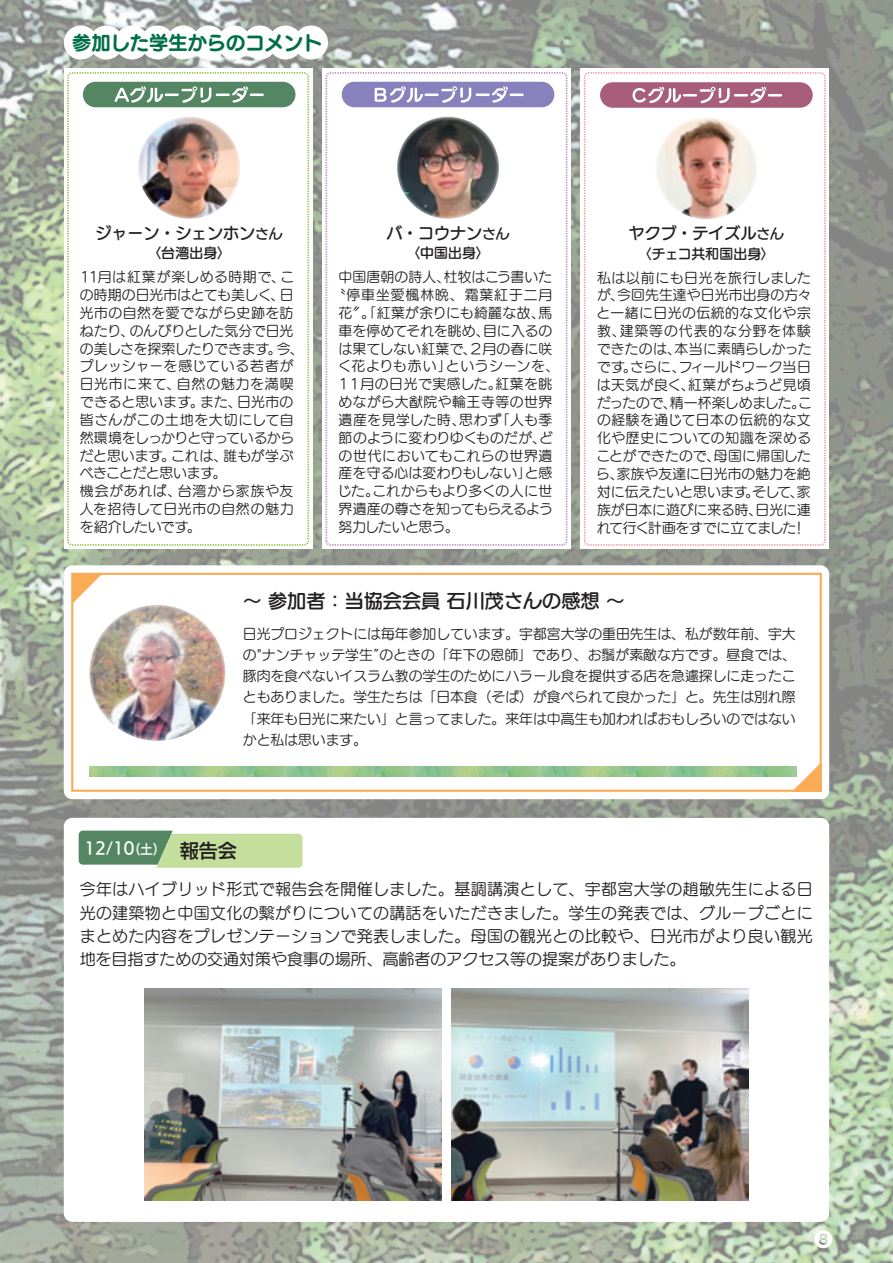
<style>
.page{position:relative;width:893px;height:1263px;background:#fff}
.page>*{position:absolute;margin:0;border:0;box-sizing:border-box;transform-origin:0 0}
.t1{font:19.2px "UD Marugo Large Pr 6 N DB";color:#231f20}
.t2{font:19.2px "UD Marugo Large Pr 6 N B";color:#016f45}
.t3{font:18px "Seurat Pro B";color:#fff}
.t4{font:15.9px/23.4px "UD Marugo Large Pr 6 N M";color:#231f20;text-align:justify}
.t5{font:15.9px "UD Marugo Large Pr 6 N DB";color:#231f20}
.t6{font:15.9px "UD Kakugo Large Pr 6 N DB";color:#fff;scale:.95 1}
.t7{font:13.8px/17.9px "UD Marugo Large Pr 6 N M";letter-spacing:.01em;color:#231f20}
.t8{font:13.8px "UD Marugo Large Pr 6 N DB";letter-spacing:.01em;color:#231f20}
.s1{font-size:13.8px}
.s2{font-size:12.75px}
.s3{font-size:19.2px;color:#231f20}
</style>
<div class="page">
<img style="left:0;top:0;width:893px;height:1263px">
<img style="left:0;top:0;width:1px;height:595px">
<div style="left:64px;top:818px;width:765px;height:404px;background:#fff;border-radius:9px"></div>
<svg style="left:79px;top:831px;width:224px;height:37px;background:#a1c28f"></svg>
<div style="left:64px;top:26px;width:34px;height:34px;background:#fff;border-radius:50%"></div>
<div style="left:89px;top:26px;width:34px;height:34px;background:#fff;border-radius:50%"></div>
<div style="left:115px;top:26px;width:34px;height:34px;background:#fff;border-radius:50%"></div>
<div style="left:141px;top:26px;width:34px;height:34px;background:#fff;border-radius:50%"></div>
<div style="left:166px;top:26px;width:34px;height:34px;background:#fff;border-radius:50%"></div>
<div style="left:192px;top:26px;width:34px;height:34px;background:#fff;border-radius:50%"></div>
<div style="left:217px;top:26px;width:34px;height:34px;background:#fff;border-radius:50%"></div>
<div style="left:243px;top:26px;width:34px;height:34px;background:#fff;border-radius:50%"></div>
<div style="left:268px;top:26px;width:34px;height:34px;background:#fff;border-radius:50%"></div>
<div style="left:294px;top:26px;width:34px;height:34px;background:#fff;border-radius:50%"></div>
<div style="left:64px;top:69px;width:249px;height:480px;background:#fff"></div>
<div style="left:67px;top:72px;width:242px;height:474px;border:2px dashed #8bc63e;border-radius:4px"></div>
<div style="left:83px;top:82px;width:212px;height:25px;background:#548663;border-radius:13px"></div>
<svg style="left:115px;top:86px;width:149px;height:17px"></svg>
<img style="left:138px;top:117px;width:102px;height:102px;border-radius:51px">
<div style="left:322px;top:69px;width:249px;height:480px;background:#fff"></div>
<div style="left:325px;top:72px;width:242px;height:474px;border:2px dashed #bd8cbf;border-radius:4px"></div>
<div style="left:342px;top:82px;width:212px;height:25px;background:#8781bd;border-radius:13px"></div>
<svg style="left:375px;top:86px;width:149px;height:17px"></svg>
<img style="left:397px;top:117px;width:102px;height:102px;border-radius:51px">
<div style="left:580px;top:69px;width:249px;height:480px;background:#fff"></div>
<div style="left:584px;top:72px;width:242px;height:474px;border:2px dashed #f6989d;border-radius:4px"></div>
<div style="left:600px;top:82px;width:213px;height:26px;background:#a85e7b;border-radius:13px"></div>
<svg style="left:632px;top:87px;width:49px;height:16px"></svg>
<hr style="left:683px;top:94px;width:14px;height:3px;background:#fff">
<svg style="left:700px;top:87px;width:30px;height:16px"></svg>
<hr style="left:734px;top:94px;width:14px;height:3px;background:#fff">
<svg style="left:750px;top:87px;width:16px;height:16px"></svg>
<hr style="left:768px;top:94px;width:14px;height:3px;background:#fff">
<div style="left:655px;top:117px;width:102px;height:102px;background:#f0f0e9;border-radius:50%"></div>
<img style="left:666px;top:117px;width:81px;height:102px">
<div style="left:64px;top:565px;width:765px;height:234px;background:#fff;border-radius:9px"></div>
<div style="left:71px;top:573px;width:751px;height:219px;border:2px solid #faab55"></div>
<svg style="left:72px;top:574px;width:30px;height:30px"></svg>
<svg style="left:792px;top:762px;width:30px;height:30px"></svg>
<img style="left:89px;top:605px;width:136px;height:136px;border-radius:68px">
<svg style="left:89px;top:766px;width:707px;height:11px;background:#94c58c"></svg>
<img style="left:144px;top:988px;width:298px;height:213px">
<img style="left:451px;top:988px;width:298px;height:213px">
<h1 class="t2" style="left:72px;top:32px;width:252px">参加した学生からのコメント</h1>
<p class="t5" style="left:96px;top:224px;width:189px">ジャーン・シェンホン<span class="s1">さん</span></p>
<p class="t8" style="left:148px;top:245px;width:84px">〈台湾出身〉</p>
<p class="t7" style="left:80px;top:268px;width:225px">11月は紅葉が楽しめる時期で、この時期の日光市はとても美しく、日光市の自然を愛でながら史跡を訪ねたり、のんびりとした気分で日光の美しさを探索したりできます。今、プレッシャーを感じている若者が日光市に来て、自然の魅力を満喫できると思います。また、日光市の皆さんがこの土地を大切にして自然環境をしっかりと守っているからだと思います。これは、誰もが学ぶべきことだと思います。<br>機会があれば、台湾から家族や友人を招待して日光市の自然の魅力を紹介したいです。</p>
<p class="t5" style="left:386px;top:224px;width:125px">バ・コウナン<span class="s1">さん</span></p>
<p class="t8" style="left:407px;top:245px;width:84px">〈中国出身〉</p>
<p class="t7" style="left:338px;top:268px;width:223px">中国唐朝の詩人、杜牧はこう書いた〝停車坐愛楓林晩、霜葉紅于二月花〞。「紅葉が余りにも綺麗な故、馬車を停めてそれを眺め、目に入るのは果てしない紅葉で、２月の春に咲く花よりも赤い」というシーンを、<br>11月の日光で実感した。紅葉を眺めながら大猷院や輪王寺等の世界遺産を見学した時、思わず「人も季節のように変わりゆくものだが、どの世代においてもこれらの世界遺産を守る心は変わりもしない」と感じた。これからもより多くの人に世界遺産の尊さを知ってもらえるよう努力したいと思う。</p>
<p class="t5" style="left:629px;top:225px;width:157px">ヤクブ・テイズル<span class="s1">さん</span></p>
<p class="t8" style="left:638px;top:246px;width:138px">〈チェコ共和国出身〉</p>
<p class="t7" style="left:596px;top:269px;width:217px;text-align:justify">私は以前にも日光を旅行しましたが、今回先生達や日光市出身の方々と一緒に日光の伝統的な文化や宗教、建築等の代表的な分野を体験できたのは、本当に素晴らしかったです。さらに、フィールドワーク当日は天気が良く、紅葉がちょうど見頃だったので、精一杯楽しめました。この経験を通じて日本の伝統的な文化や歴史についての知識を深めることができたので、母国に帰国したら、家族や友達に日光市の魅力を絶対に伝えたいと思います。そして、家族が日本に遊びに来る時、日光に連れて行く計画をすでに立てました！</p>
<h1 class="t1" style="left:243px;top:590px;width:384px">～参加者：当協会会員石川茂さんの感想～</h1>
<p class="t7" style="left:243px;top:623px;width:555px;line-height:21.3px;text-align:justify">日光プロジェクトには毎年参加しています。宇都宮大学の重田先生は、私が数年前、宇大の"ナンチャッテ学生”のときの「年下の恩師」であり、お鬚が素敵な方です。昼食では、豚肉を食べないイスラム教の学生のためにハラール食を提供する店を急遽探しに走ったこともありました。学生たちは「日本食（そば）が食べられて良かった」と。先生は別れ際「来年も日光に来たい」と言ってました。来年は中高生も加わればおもしろいのではないかと私は思います。</p>
<p class="t6" style="left:84px;top:839px;width:162px">12/10<span class="s2">（土）</span> <span class="s3">報告会</span></p>
<p class="t4" style="left:80px;top:878px;width:734px">今年はハイブリッド形式で報告会を開催しました。基調講演として、宇都宮大学の趙敏先生による日光の建築物と中国文化の繫がりについての講話をいただきました。学生の発表では、グループごとにまとめた内容をプレゼンテーションで発表しました。母国の観光との比較や、日光市がより良い観光地を目指すための交通対策や食事の場所、高齢者のアクセス等の提案がありました。</p>
<h2 class="t3" style="left:814px;top:1226px;width:19px">❽</h2>
</div>
